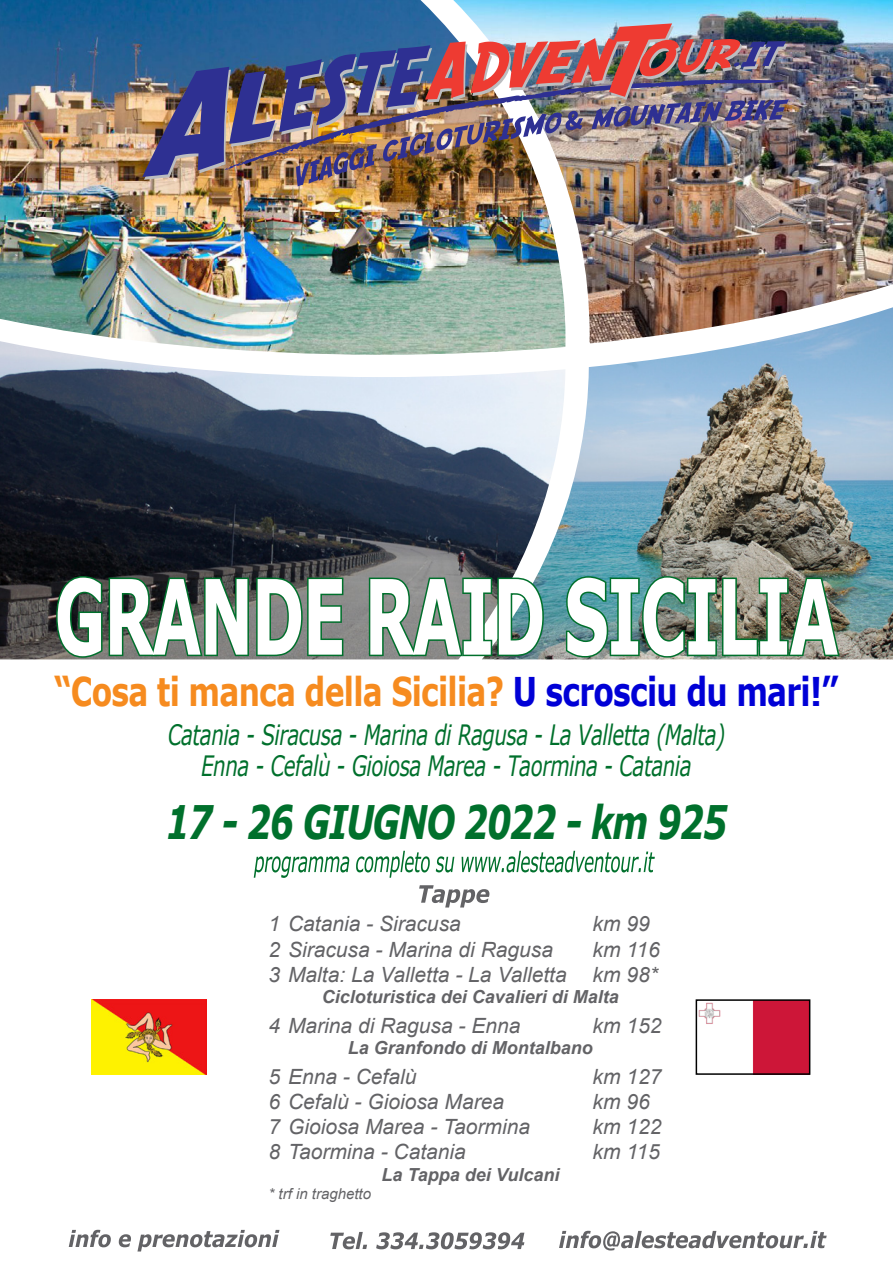
<style>
.page{position:relative;width:893px;height:1263px;background:#fff}
.page>*{position:absolute;margin:0;border:0;box-sizing:border-box;transform-origin:0 0}
.t1{font:700 103.95px "Verdana";letter-spacing:-.025em;color:#fff;scale:.61 1}
.t2{font:italic 700 46.2px "Verdana";letter-spacing:-.04em;color:#00702c;scale:.74 1}
.t3{font:700 39.6px "Verdana";letter-spacing:-.025em;color:#f68b1f;scale:.75 1}
.t4{font:italic 28.05px "Verdana";letter-spacing:-.025em;color:#00702c;scale:.71 1}
.t5{font:italic 21px "Arial";color:#636366}
.t6{font:italic 700 18px "Arial";color:#636366}
.t7{font:italic 15px "Arial";color:#636366}
.s1{color:#0000d6}
</style>
<div class="page">
<img style="left:0;top:0;width:453px;height:341px">
<img style="left:453px;top:0;width:440px;height:341px">
<img style="left:482px;top:307px;width:411px;height:352px">
<img style="left:0;top:341px;width:565px;height:318px">
<svg style="left:55px;top:574px;width:290px;height:85px"></svg>
<svg style="left:367px;top:575px;width:178px;height:83px"></svg>
<img style="left:564px;top:574px;width:277px;height:85px">
<svg style="left:559px;top:1231px;width:268px;height:19px"></svg>
<svg style="left:330px;top:1232px;width:194px;height:17px"></svg>
<svg style="left:69px;top:1230px;width:210px;height:21px"></svg>
<svg style="left:419px;top:885px;width:70px;height:22px"></svg>
<img style="left:142px;top:23px;width:647px;height:163px">
<svg style="left:254px;top:851px;width:401px;height:27px"></svg>
<img style="left:699px;top:1002px;width:108px;height:70px">
<div style="left:696px;top:999px;width:114px;height:76px;border:2px solid #000"></div>
<img style="left:91px;top:999px;width:115px;height:75px">
<p class="t1" style="left:54px;top:551px;width:1287px">GRANDE RAID SICILIA</p>
<p class="t3" style="left:54px;top:667px;width:1048px">“Cosa ti manca della Sicilia? <span class="s1">U scrosciu du mari!”</span></p>
<p class="t4" style="left:168px;top:717px;width:787px">Catania - Siracusa - Marina di Ragusa - La Valletta (Malta)</p>
<p class="t4" style="left:201px;top:748px;width:693px">Enna - Cefalù - Gioiosa Marea - Taormina - Catania</p>
<p class="t2" style="left:166px;top:793px;width:760px">17 - 26 GIUGNO 2022 - km 925</p>
<p class="t5" style="left:269px;top:910px;width:194px">1 Catania - Siracusa</p>
<p class="t5" style="left:593px;top:910px;width:59px">km 99</p>
<p class="t5" style="left:269px;top:935px;width:286px">2 Siracusa - Marina di Ragusa</p>
<p class="t5" style="left:593px;top:935px;width:69px">km 116</p>
<p class="t5" style="left:269px;top:961px;width:391px">3 Malta: La Valletta - La Valletta km 98*</p>
<p class="t6" style="left:322px;top:985px;width:299px">Cicloturistica dei Cavalieri di Malta</p>
<p class="t5" style="left:269px;top:1012px;width:253px">4 Marina di Ragusa - Enna</p>
<p class="t5" style="left:593px;top:1012px;width:70px">km 152</p>
<p class="t6" style="left:348px;top:1036px;width:247px">La Granfondo di Montalbano</p>
<p class="t5" style="left:269px;top:1063px;width:149px">5 Enna - Cefalù</p>
<p class="t5" style="left:593px;top:1063px;width:70px">km 127</p>
<p class="t5" style="left:269px;top:1088px;width:237px">6 Cefalù - Gioiosa Marea</p>
<p class="t5" style="left:593px;top:1088px;width:59px">km 96</p>
<p class="t5" style="left:269px;top:1113px;width:263px">7 Gioiosa Marea - Taormina</p>
<p class="t5" style="left:593px;top:1113px;width:70px">km 122</p>
<p class="t5" style="left:269px;top:1138px;width:199px">8 Taormina - Catania</p>
<p class="t5" style="left:593px;top:1138px;width:69px">km 115</p>
<p class="t6" style="left:381px;top:1163px;width:180px">La Tappa dei Vulcani</p>
<p class="t7" style="left:269px;top:1184px;width:104px">* trf in traghetto</p>
</div>
